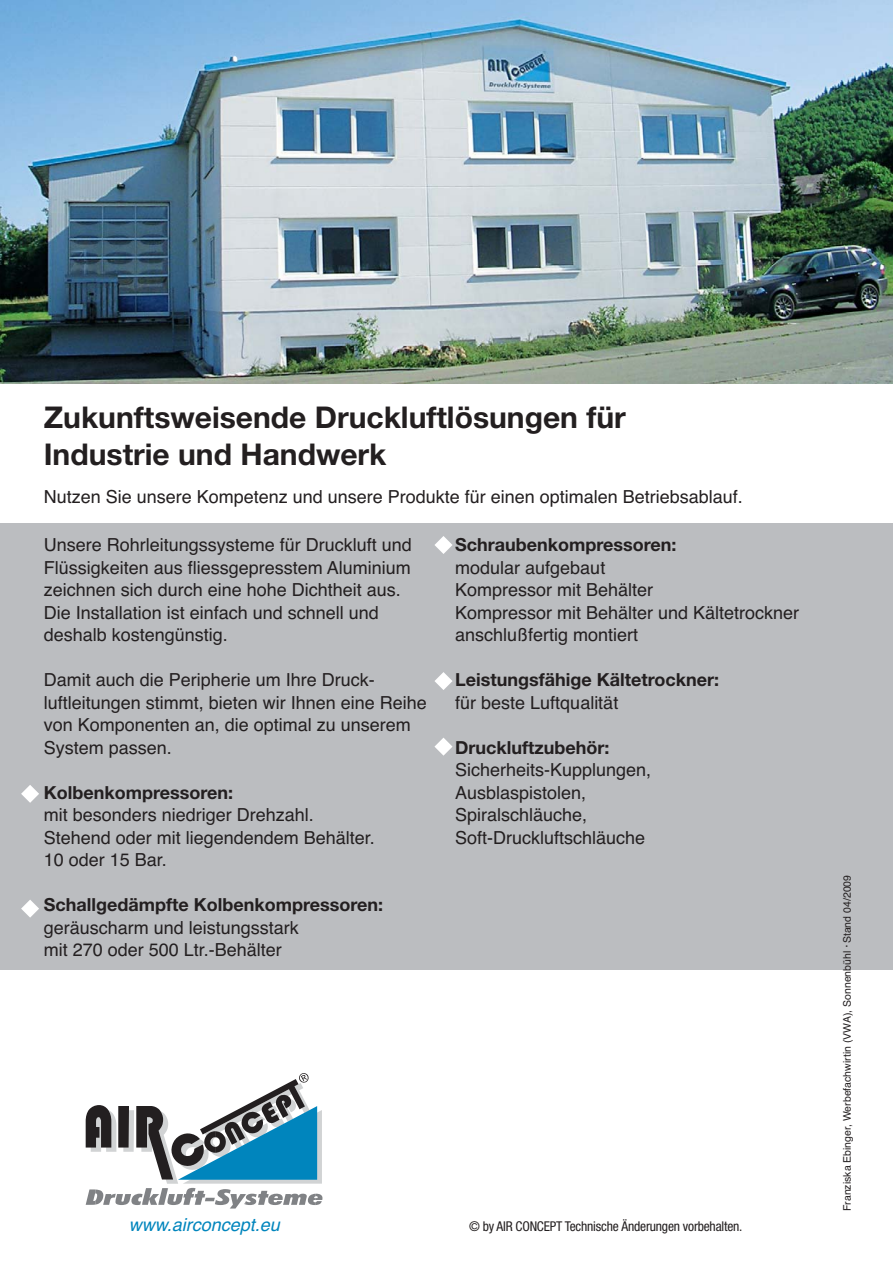
<style>
.page{position:relative;width:893px;height:1263px;background:#fff}
.page>*{position:absolute;margin:0;border:0;box-sizing:border-box;transform-origin:0 0}
.t1{font:700 30px/37.5px "Helvetica Neue";color:#231f20}
.t2{font:18px/22.5px "Helvetica";color:#231f20}
.t3{font:700 18px "Helvetica Neue";color:#231f20}
.t4{font:italic 18px "Helvetica";color:#0085bd}
.t5{font:condensed 13.5px "Helvetica Neue";letter-spacing:-.015em;color:#231f20}
.t6{font:10.5px "Helvetica";color:#231f20}
.s1{font-size:7.5px}
</style>
<div class="page">
<div style="left:0;top:524px;width:893px;height:446px;background:#bbbdc0"></div>
<svg style="left:435px;top:536px;width:17px;height:18px"></svg>
<svg style="left:434px;top:672px;width:18px;height:18px"></svg>
<svg style="left:434px;top:738px;width:18px;height:18px"></svg>
<svg style="left:21px;top:785px;width:18px;height:18px"></svg>
<svg style="left:21px;top:900px;width:18px;height:18px"></svg>
<svg style="left:86px;top:1073px;width:236px;height:136px"></svg>
<img style="left:0;top:1px;width:893px;height:382px">
<h1 class="t1" style="left:44px;top:401px;width:583px">Zukunftsweisende Druckluftlösungen für<br>Industrie und Handwerk</h1>
<p class="t2" style="left:44px;top:487px;width:701px">Nutzen Sie unsere Kompetenz und unsere Produkte für einen optimalen Betriebsablauf.</p>
<p class="t2" style="left:44px;top:535px;width:369px">Unsere Rohrleitungssysteme für Druckluft und Flüssigkeiten aus fliessgepresstem Aluminium zeichnen sich durch eine hohe Dichtheit aus.<br>Die Installation ist einfach und schnell und deshalb kostengünstig.</p>
<p class="t2" style="left:44px;top:670px;width:384px">Damit auch die Peripherie um Ihre Druck&shy;luftleitungen stimmt, bieten wir Ihnen eine Reihe von Komponenten an, die optimal zu unserem System passen.</p>
<p class="t3" style="left:44px;top:786px;width:191px">Kolbenkompressoren:</p>
<p class="t2" style="left:44px;top:805px;width:333px">mit besonders niedriger Drehzahl.<br>Stehend oder mit liegendendem Behälter.<br>10 oder 15 Bar.</p>
<p class="t3" style="left:44px;top:898px;width:341px">Schallgedämpfte Kolbenkompressoren:</p>
<p class="t2" style="left:44px;top:918px;width:256px">geräuscharm und leistungsstark mit 270 oder 500 Ltr.-Behälter</p>
<p class="t3" style="left:455px;top:538px;width:223px">Schraubenkompressoren:</p>
<p class="t2" style="left:455px;top:558px;width:345px">modular aufgebaut<br>Kompressor mit Behälter<br>Kompressor mit Behälter und Kältetrockner anschlußfertig montiert</p>
<p class="t3" style="left:455px;top:673px;width:265px">Leistungsfähige Kältetrockner:</p>
<p class="t2" style="left:455px;top:693px;width:165px">für beste Luftqualität</p>
<p class="t3" style="left:455px;top:741px;width:156px">Druckluftzubehör:</p>
<p class="t2" style="left:455px;top:760px;width:198px">Sicherheits-Kupplungen,<br>Ausblaspistolen,<br>Spiralschläuche,<br>Soft-Druckluftschläuche</p>
<p class="t4" style="left:129px;top:1218px;width:156px">www.airconcept.eu</p>
<p class="t5" style="left:469px;top:1221px;width:275px">© by AIR CONCEPT Technische Änderungen vorbehalten.</p>
<p class="t6" style="left:843px;top:1211px;width:338px;rotate:-90deg">Franziska Ebinger, Werbefachwirtin (VWA), Sonnenbühl <span class="s1">•</span> Stand 04/2009</p>
</div>
